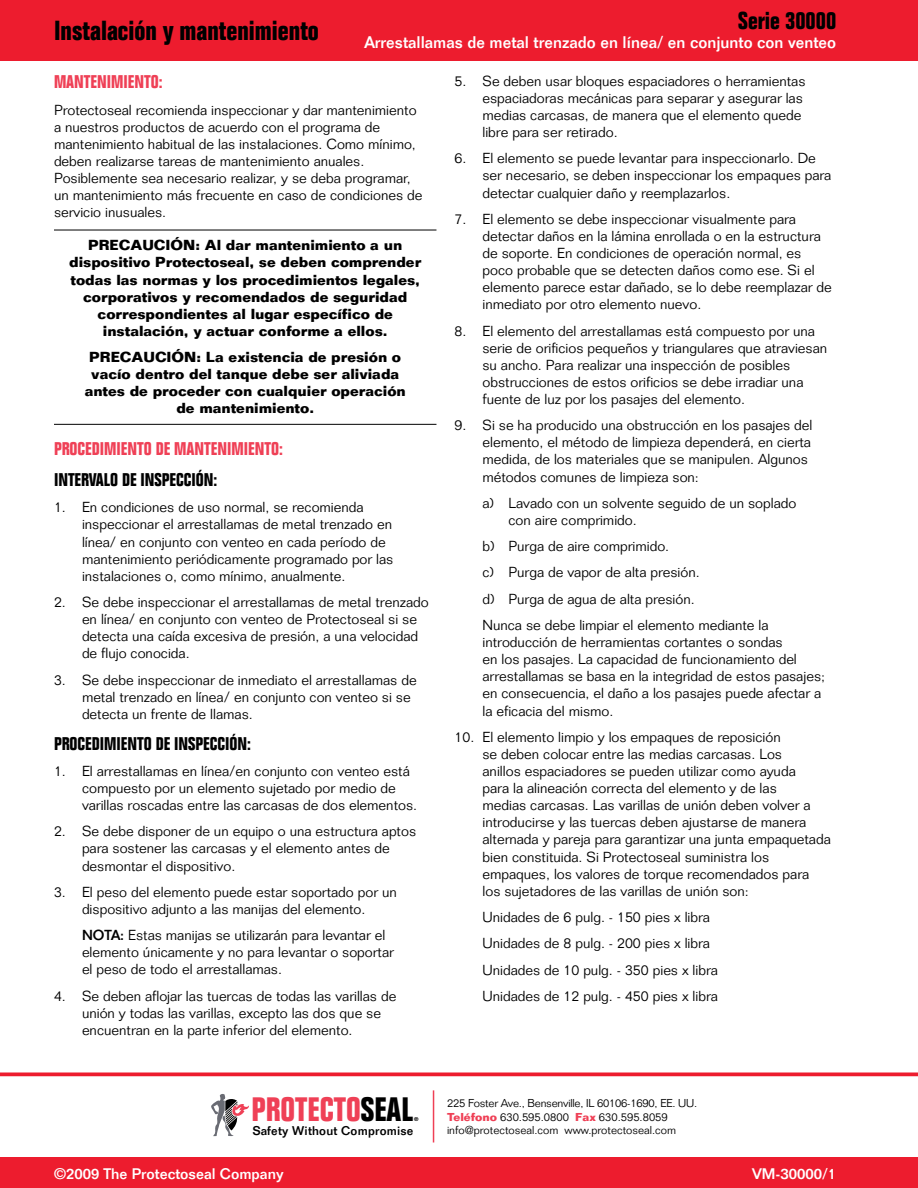
<style>
.page{position:relative;width:918px;height:1188px;background:#fff}
.page>*{position:absolute;margin:0;border:0;box-sizing:border-box;transform-origin:0 0}
.t1{font:700 condensed 33.15px "Folio Std";color:#ef4056}
.t2{font:700 condensed 27px "Folio Std";color:#000}
.t3{font:700 condensed 24px "Folio Std";color:#000}
.t4{font:700 condensed 18px "Folio Std";color:#000}
.t5{font:700 condensed 18px "Folio Std";color:#ef4056}
.t6{font:500 16.5px "Folio Std";color:#fff}
.t7{font:500 15px "Folio Std";color:#fff}
.t8{font:300 14.25px/17.1px "Folio Std";color:#000}
.t9{font:700 14.25px/17.1px "Folio Std";color:#000;text-align:center}
.t10{font:500 12.45px "Folio Std";letter-spacing:.015em;color:#000}
.t11{font:300 11.25px/13.5px "Folio Std";color:#000}
.t12{font:700 condensed 5.4px "Folio Std";color:#000}
.s1{font-weight:500}
.s2{color:#000}
.s3{font-weight:700;color:#ef4056}
</style>
<div class="page">
<div style="left:0;top:0;width:918px;height:60px;background:#ed1c2e"></div>
<hr style="left:0;top:1073px;width:918px;height:3px;background:#ed1c2e">
<div style="left:0;top:1157px;width:918px;height:31px;background:#ed1c2e"></div>
<svg style="left:211px;top:1094px;width:38px;height:42px"></svg>
<hr style="left:433px;top:1090px;width:1px;height:53px;background:#ef4056">
<hr style="left:54px;top:230px;width:382px;height:1px;background:#000">
<hr style="left:54px;top:424px;width:382px;height:1px;background:#000">
<h2 class="t2" style="left:54px;top:16px;width:266px">Instalación y mantenimiento</h2>
<h3 class="t3" style="left:738px;top:7px;width:99px">Serie 30000</h3>
<p class="t6" style="left:364px;top:33px;width:473px">Arrestallamas de metal trenzado en línea/ en conjunto con venteo</p>
<p class="t5" style="left:54px;top:72px;width:110px">MANTENIMIENTO:</p>
<p class="t8" style="left:54px;top:101px;width:370px">Protectoseal recomienda inspeccionar y dar mantenimiento a nuestros productos de acuerdo con el programa de mantenimiento habitual de las instalaciones. Como mínimo, deben realizarse tareas de mantenimiento anuales.<br>Posiblemente sea necesario realizar, y se deba programar, un mantenimiento más frecuente en caso de condiciones de servicio inusuales.</p>
<p class="t9" style="left:69px;top:237px;width:354px">PRECAUCIÓN: Al dar mantenimiento a un dispositivo Protectoseal, se deben comprender todas las normas y los procedimientos legales, corporativos y recomendados de seguridad correspondientes al lugar específico de instalación, y actuar conforme a ellos.</p>
<p class="t9" style="left:85px;top:348px;width:323px">PRECAUCIÓN: La existencia de presión o vacío dentro del tanque debe ser aliviada antes de proceder con cualquier operación de mantenimiento.</p>
<p class="t5" style="left:54px;top:439px;width:231px">PROCEDIMIENTO DE MANTENIMIENTO:</p>
<p class="t4" style="left:54px;top:470px;width:165px">INTERVALO DE INSPECCIÓN:</p>
<p class="t8" style="left:82px;top:499px;width:313px;text-indent:-28px">1. En condiciones de uso normal, se recomienda inspeccionar el arrestallamas de metal trenzado en línea/ en conjunto con venteo en cada período de mantenimiento periódicamente programado por las instalaciones o, como mínimo, anualmente.</p>
<p class="t8" style="left:82px;top:593px;width:348px;text-indent:-28px">2. Se debe inspeccionar el arrestallamas de metal trenzado en línea/ en conjunto con venteo de Protectoseal si se detecta una caída excesiva de presión, a una velocidad de flujo conocida.</p>
<p class="t8" style="left:82px;top:671px;width:336px;text-indent:-28px">3. Se debe inspeccionar de inmediato el arrestallamas de metal trenzado en línea/ en conjunto con venteo si se detecta un frente de llamas.</p>
<p class="t4" style="left:54px;top:733px;width:199px">PROCEDIMIENTO DE INSPECCIÓN:</p>
<p class="t8" style="left:82px;top:762px;width:337px;text-indent:-28px">1. El arrestallamas en línea/en conjunto con venteo está compuesto por un elemento sujetado por medio de varillas roscadas entre las carcasas de dos elementos.</p>
<p class="t8" style="left:82px;top:823px;width:336px;text-indent:-28px">2. Se debe disponer de un equipo o una estructura aptos para sostener las carcasas y el elemento antes de desmontar el dispositivo.</p>
<p class="t8" style="left:54px;top:883px;width:344px;text-align:center">3. El peso del elemento puede estar soportado por un dispositivo adjunto a las manijas del elemento.</p>
<p class="t8" style="left:82px;top:927px;width:313px"><span class="s1">NOTA:</span> Estas manijas se utilizarán para levantar el elemento únicamente y no para levantar o soportar el peso de todo el arrestallamas.</p>
<p class="t8" style="left:82px;top:987px;width:316px;text-indent:-28px">4. Se deben aflojar las tuercas de todas las varillas de unión y todas las varillas, excepto las dos que se encuentran en la parte inferior del elemento.</p>
<p class="t8" style="left:483px;top:72px;width:325px;text-indent:-28px">5. Se deben usar bloques espaciadores o herramientas espaciadoras mecánicas para separar y asegurar las medias carcasas, de manera que el elemento quede libre para ser retirado.</p>
<p class="t8" style="left:483px;top:150px;width:350px;text-indent:-28px">6. El elemento se puede levantar para inspeccionarlo. De ser necesario, se deben inspeccionar los empaques para detectar cualquier daño y reemplazarlos.</p>
<p class="t8" style="left:483px;top:210px;width:351px;text-indent:-28px">7. El elemento se debe inspeccionar visualmente para detectar daños en la lámina enrollada o en la estructura de soporte. En condiciones de operación normal, es poco probable que se detecten daños como ese. Si el elemento parece estar dañado, se lo debe reemplazar de inmediato por otro elemento nuevo.</p>
<p class="t8" style="left:483px;top:322px;width:346px;text-indent:-28px">8. El elemento del arrestallamas está compuesto por una serie de orificios pequeños y triangulares que atraviesan su ancho. Para realizar una inspección de posibles obstrucciones de estos orificios se debe irradiar una fuente de luz por los pasajes del elemento.</p>
<p class="t8" style="left:483px;top:417px;width:331px;text-indent:-28px">9. Si se ha producido una obstrucción en los pasajes del elemento, el método de limpieza dependerá, en cierta medida, de los materiales que se manipulen. Algunos métodos comunes de limpieza son:</p>
<p class="t8" style="left:509px;top:494px;width:290px;text-indent:-26px">a) Lavado con un solvente seguido de un soplado con aire comprimido.</p>
<p class="t8" style="left:483px;top:533px;width:288px;line-height:26.2px">b) Purga de aire comprimido.<br>c) Purga de vapor de alta presión.<br>d) Purga de agua de alta presión.<br>Nunca se debe limpiar el elemento mediante la</p>
<p class="t8" style="left:483px;top:634px;width:344px">introducción de herramientas cortantes o sondas<br>en los pasajes. La capacidad de funcionamiento del arrestallamas se basa en la integridad de estos pasajes; en consecuencia, el daño a los pasajes puede afectar a la eficacia del mismo.</p>
<p class="t8" style="left:483px;top:728px;width:350px;text-indent:-28px">10. El elemento limpio y los empaques de reposición<br>se deben colocar entre las medias carcasas. Los<br>anillos espaciadores se pueden utilizar como ayuda<br>para la alineación correcta del elemento y de las<br>medias carcasas. Las varillas de unión deben volver a introducirse y las tuercas deben ajustarse de manera alternada y pareja para garantizar una junta empaquetada bien constituida. Si Protectoseal suministra los empaques, los valores de torque recomendados para<br>los sujetadores de las varillas de unión son:</p>
<p class="t8" style="left:483px;top:904px;width:237px;line-height:26.2px">Unidades de 6 pulg. - 150 pies x libra Unidades de 8 pulg. - 200 pies x libra Unidades de 10 pulg. - 350 pies x libra Unidades de 12 pulg. - 450 pies x libra</p>
<h1 class="t1" style="left:252px;top:1091px;width:163px">PROTECTO<span class="s2">SEAL</span></h1>
<p class="t12" style="left:414px;top:1116px;width:6px">®</p>
<p class="t10" style="left:253px;top:1123px;width:162px">Safety Without Compromise</p>
<p class="t11" style="left:447px;top:1097px;width:252px">225 Foster Ave., Bensenville, IL 60106-1690, EE. UU.<br><span class="s3">Teléfono</span> 630.595.0800 <span class="s3">Fax</span> 630.595.8059 info@protectoseal.com www.protectoseal.com</p>
<p class="t7" style="left:54px;top:1164px;width:231px">©2009 The Protectoseal Company</p>
<p class="t7" style="left:752px;top:1164px;width:86px">VM-30000/1</p>
</div>
